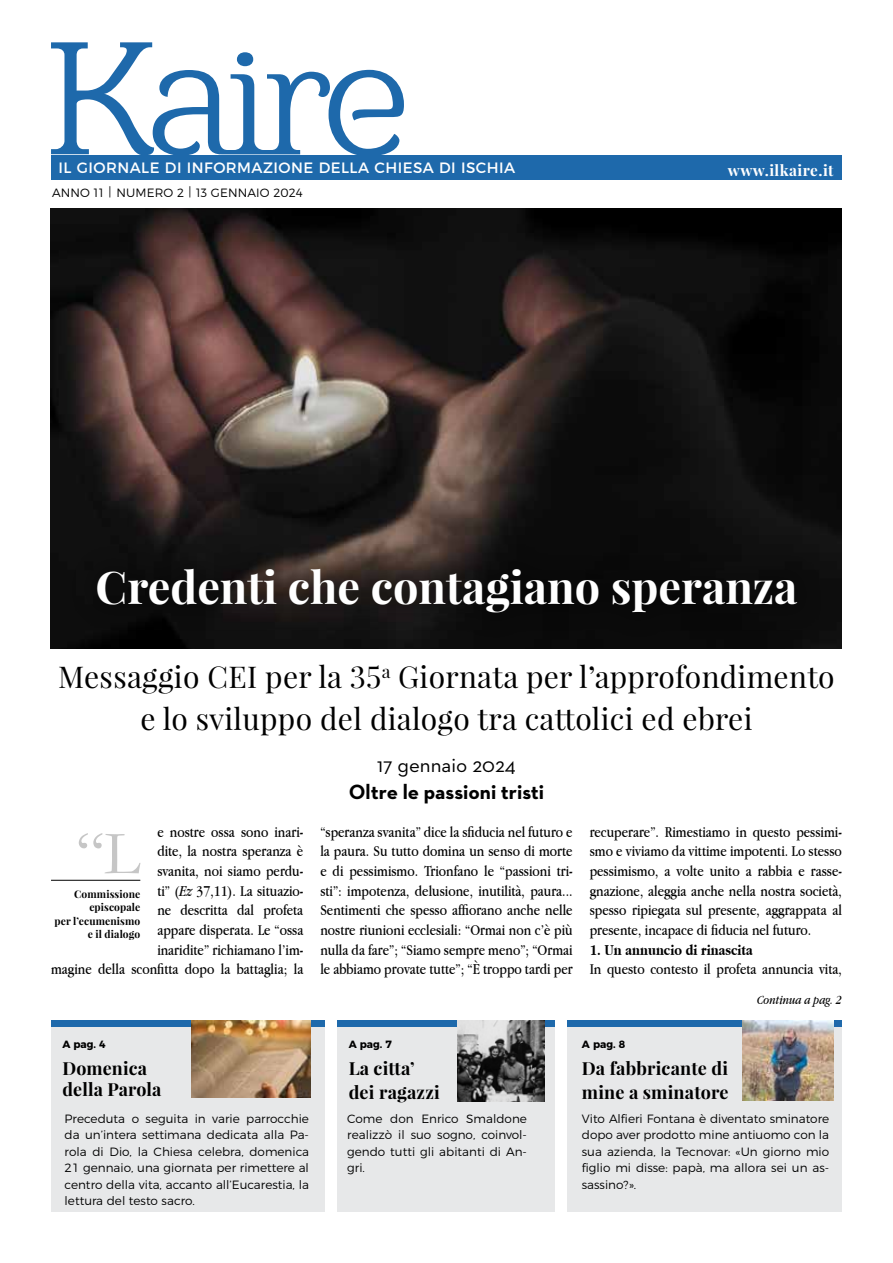
<style>
.page{position:relative;width:893px;height:1263px;background:#fff}
.page>*{position:absolute;margin:0;border:0;box-sizing:border-box;transform-origin:0 0}
.t1{font:63px "Garamond";color:#c6c6c6}
.t2{font:700 45px "Playfair Display";color:#fff}
.t3{font:30px/42px "Playfair Display";letter-spacing:.01em;color:#000;text-align:center}
.t4{font:700 21px "Neutraface 2 Text";color:#000}
.t5{font:21px "Neutraface 2 Text";color:#000}
.t6{font:700 18px/24px "Playfair Display";letter-spacing:.01em;color:#000}
.t7{font:15.75px/19.6px "Apple Garamond";color:#000;text-align:justify}
.t8{font:700 15.75px "Apple Garamond";color:#000}
.t9{font:700 15.3px "Playfair Display";letter-spacing:.03em;color:#fff}
.t10{font:15px "Montserrat";letter-spacing:.03em;color:#fff}
.t11{font:italic 13.05px "Apple Garamond";color:#000}
.t12{font:300 12px/16.5px "Montserrat";color:#000;text-align:justify}
.t13{font:700 10.5px/13.5px "Playfair Display";letter-spacing:.01em;color:#000;text-align:right}
.t14{font:700 10.5px "Montserrat";color:#000}
.s1{font-style:italic}
</style>
<div class="page">
<svg style="left:51px;top:42px;width:353px;height:113px"></svg>
<img style="left:51px;top:208px;width:791px;height:440px">
<div style="left:51px;top:155px;width:791px;height:25px;background:#1e69ab"></div>
<hr style="left:51px;top:880px;width:89px;height:1px;background:#000">
<div style="left:69px;top:540px;width:756px;height:101px;background:#000;opacity:.25"></div>
<div style="left:337px;top:1021px;width:218px;height:191px;background:#e7e8e9"></div>
<div style="left:337px;top:1021px;width:218px;height:6px;background:#1e69ab"></div>
<div style="left:51px;top:1021px;width:274px;height:191px;background:#e7e8e9"></div>
<div style="left:51px;top:1021px;width:274px;height:6px;background:#1e69ab"></div>
<img style="left:457px;top:1020px;width:87px;height:81px">
<img style="left:191px;top:1020px;width:119px;height:77px">
<div style="left:568px;top:1021px;width:274px;height:191px;background:#e7e8e9"></div>
<div style="left:568px;top:1021px;width:274px;height:6px;background:#1e69ab"></div>
<img style="left:743px;top:1020px;width:90px;height:81px">
<p class="t10" style="left:58px;top:156px;width:458px">IL GIORNALE DI INFORMAZIONE DELLA CHIESA DI ISCHIA</p>
<p class="t12" style="left:52px;top:183px;width:252px">ANNO 11 | NUMERO 2 | 13 GENNAIO 2024</p>
<p class="t9" style="left:728px;top:160px;width:107px">www.ilkaire.it</p>
<h2 class="t2" style="left:96px;top:558px;width:703px">Credenti che contagiano speranza</h2>
<h3 class="t3" style="left:58px;top:656px;width:778px">Messaggio CEI per la 35<sup>a</sup> Giornata per l’approfondimento e lo sviluppo del dialogo tra cattolici ed ebrei</h3>
<h3 class="t5" style="left:377px;top:752px;width:140px">17 gennaio 2024</h3>
<h3 class="t4" style="left:349px;top:778px;width:197px">Oltre le passioni tristi</h3>
<p class="t7" style="left:51px;top:821px;width:254px;text-align:right">e nostre ossa sono inari-<br>dite, la nostra speranza è<br>svanita, noi siamo perdu-<br>ti” (<span class="s1">Ez</span> 37,11). La situazio-<br>ne descritta dal profeta<br>appare disperata. Le “ossa<br>inaridite” richiamano l’im-<br>magine della sconfitta dopo la battaglia; la</p>
<p class="t7" style="left:320px;top:821px;width:254px">“speranza svanita” dice la sfiducia nel futuro e la paura. Su tutto domina un senso di morte e di pessimismo. Trionfano le “passioni tri&shy;sti”: impotenza, delusione, inutilità, paura...<br>Sentimenti che spesso affiorano anche nelle nostre riunioni ecclesiali: “Ormai non c’è più nulla da fare”; “Siamo sempre meno”; “Ormai le abbiamo provate tutte”; “È troppo tardi per</p>
<p class="t7" style="left:590px;top:821px;width:254px">recuperare”. Rimestiamo in questo pessimi&shy;smo e viviamo da vittime impotenti. Lo stesso pessimismo, a volte unito a rabbia e rasse&shy;gnazione, aleggia anche nella nostra società, spesso ripiegata sul presente, aggrappata al presente, incapace di fiducia nel futuro.</p>
<h1 class="t1" style="left:76px;top:816px;width:66px">“L</h1>
<p class="t13" style="left:55px;top:887px;width:87px">Commissione episcopale<br>per l’ecumenismo e il dialogo</p>
<p class="t8" style="left:590px;top:941px;width:165px">1. Un annuncio di rinascita</p>
<p class="t7" style="left:590px;top:959px;width:254px">In questo contesto il profeta annuncia vita,</p>
<p class="t14" style="left:62px;top:1036px;width:45px">A pag. 4</p>
<p class="t14" style="left:349px;top:1036px;width:45px">A pag. 7</p>
<p class="t14" style="left:582px;top:1036px;width:45px">A pag. 8</p>
<p class="t6" style="left:62px;top:1057px;width:101px;line-height:21px">Domenica della Parola</p>
<p class="t6" style="left:349px;top:1056px;width:93px">La citta’ dei ragazzi</p>
<p class="t6" style="left:582px;top:1056px;width:148px">Da fabbricante di mine a sminatore</p>
<p class="t11" style="left:757px;top:992px;width:86px">Continua a pag. 2</p>
<p class="t12" style="left:65px;top:1109px;width:246px">Preceduta o seguita in varie parrocchie da un’intera settimana dedicata alla Pa&shy;rola di Dio, la Chiesa celebra, domenica 21 gennaio, una giornata per rimettere al centro della vita, accanto all’Eucarestia, la lettura del testo sacro.</p>
<p class="t12" style="left:347px;top:1109px;width:181px">Come don Enrico Smaldone realizzò il suo sogno, coinvol&shy;gendo tutti gli abitanti di An&shy;gri.</p>
<p class="t12" style="left:582px;top:1109px;width:249px">Vito Alfieri Fontana è diventato sminatore dopo aver prodotto mine antiuomo con la sua azienda, la Tecnovar: «Un giorno mio figlio mi disse: papà, ma allora sei un as&shy;sassino?».</p>
</div>
